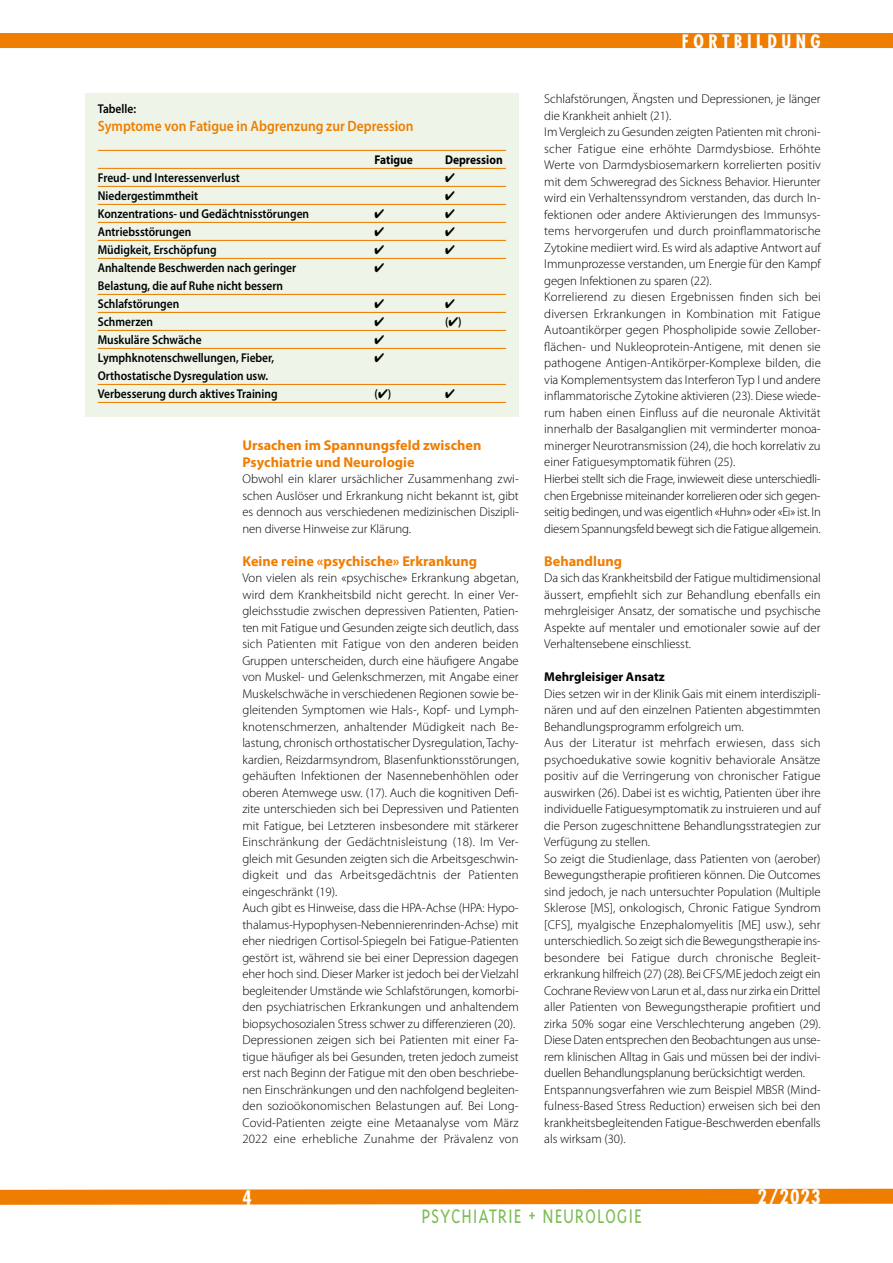
<style>
.page{position:relative;width:893px;height:1263px;background:#fff}
.page>*{position:absolute;margin:0;border:0;box-sizing:border-box;transform-origin:0 0}
.t1{font:300 22.5px "Triplex";letter-spacing:.04em;color:#7ebc56;scale:.88 1}
.t2{font:700 condensed 19.5px "Futura";color:#fff}
.t3{font:700 condensed 18px "Futura";letter-spacing:.25em;color:#fff}
.t4{font:600 15px "Myriad Pro";color:#ef7d00;scale:.9 1}
.t5{font:700 14.25px/16.5px "Myriad Pro";color:#ef7d00}
.t6{font:300 12.75px/16.5px "Myriad Pro";letter-spacing:-.005em;color:#000}
.t7{font:600 12.75px/18px "Myriad Pro";color:#000;scale:.9 1}
.t8{font:700 12.75px "Myriad Pro";color:#000}
.t9{font:700 12.75px "Myriad Pro";color:#000;scale:.9 1}
</style>
<div class="page">
<svg style="left:0;top:1188px;width:893px;height:17px;background:#f08c1d"></svg>
<div style="left:85px;top:94px;width:434px;height:323px;background:#eef5e8"></div>
<hr style="left:98px;top:150px;width:408px;height:1px;background:#ef7d00">
<hr style="left:98px;top:168px;width:408px;height:1px;background:#ef7d00">
<hr style="left:98px;top:186px;width:408px;height:1px;background:#ef7d00">
<hr style="left:98px;top:204px;width:408px;height:1px;background:#ef7d00">
<hr style="left:98px;top:222px;width:408px;height:1px;background:#ef7d00">
<hr style="left:98px;top:240px;width:408px;height:1px;background:#ef7d00">
<hr style="left:98px;top:258px;width:408px;height:1px;background:#ef7d00">
<hr style="left:98px;top:294px;width:408px;height:1px;background:#ef7d00">
<hr style="left:98px;top:312px;width:408px;height:1px;background:#ef7d00">
<hr style="left:98px;top:330px;width:408px;height:1px;background:#ef7d00">
<hr style="left:98px;top:348px;width:408px;height:1px;background:#ef7d00">
<hr style="left:98px;top:384px;width:408px;height:1px;background:#ef7d00">
<hr style="left:98px;top:402px;width:408px;height:1px;background:#ef7d00">
<div style="left:0;top:33px;width:893px;height:15px;background:#ef7d00"></div>
<p class="t7" style="left:98px;top:100px;width:44px">Tabelle:</p>
<p class="t4" style="left:98px;top:118px;width:352px">Symptome von Fatigue in Abgrenzung zur Depression</p>
<p class="t9" style="left:375px;top:152px;width:44px">Fatigue</p>
<p class="t9" style="left:445px;top:152px;width:66px">Depression</p>
<p class="t7" style="left:98px;top:169px;width:159px">Freud- und Interessenverlust</p>
<p class="t7" style="left:98px;top:187px;width:113px">Niedergestimmtheit</p>
<p class="t7" style="left:98px;top:205px;width:236px">Konzentrations- und Gedächtnisstörungen</p>
<p class="t7" style="left:98px;top:223px;width:106px">Antriebsstörungen</p>
<p class="t7" style="left:98px;top:241px;width:134px">Müdigkeit, Erschöpfung</p>
<p class="t7" style="left:98px;top:259px;width:222px">Anhaltende Beschwerden nach geringer</p>
<p class="t7" style="left:98px;top:277px;width:207px">Belastung, die auf Ruhe nicht bessern<br>Schlafstörungen</p>
<p class="t7" style="left:98px;top:313px;width:63px">Schmerzen</p>
<p class="t7" style="left:445px;top:313px;width:20px">(✔)</p>
<p class="t7" style="left:98px;top:331px;width:117px">Muskuläre Schwäche</p>
<p class="t7" style="left:98px;top:349px;width:198px">Lymphknotenschwellungen, Fieber,</p>
<p class="t7" style="left:98px;top:367px;width:201px">Orthostatische Dysregulation usw.<br>Verbesserung durch aktives Training</p>
<p class="t7" style="left:375px;top:385px;width:20px">(✔)</p>
<p class="t5" style="left:242px;top:437px;width:240px">Ursachen im Spannungsfeld zwischen<br>Psychiatrie und Neurologie</p>
<p class="t6" style="left:242px;top:471px;width:278px;text-align:justify">Obwohl ein klarer ursächlicher Zusammenhang zwi&shy;schen Auslöser und Erkrankung nicht bekannt ist, gibt es dennoch aus verschiedenen medizinischen Diszipli&shy;nen diverse Hinweise zur Klärung.</p>
<p class="t5" style="left:242px;top:553px;width:236px">Keine reine «psychische» Erkrankung</p>
<p class="t6" style="left:242px;top:570px;width:278px">Von vielen als rein «psychische» Erkrankung abgetan, wird dem Krankheitsbild nicht gerecht. In einer Ver&shy;gleichsstudie zwischen depressiven Patienten, Patien&shy;ten mit Fatigue und Gesunden zeigte sich deutlich, dass sich Patienten mit Fatigue von den anderen beiden Gruppen unterscheiden, durch eine häufigere Angabe von Muskel- und Gelenkschmerzen, mit Angabe einer Muskelschwäche in verschiedenen Regionen sowie be&shy;gleitenden Symptomen wie Hals-, Kopf- und Lymph&shy;knotenschmerzen, anhaltender Müdigkeit nach Be&shy;lastung, chronisch orthostatischer Dysregulation, Tachy&shy;kardien, Reizdarmsyndrom, Blasenfunktionsstörungen, gehäuften Infektionen der Nasennebenhöhlen oder oberen Atemwege usw. (17). Auch die kognitiven Defi&shy;zite unterschieden sich bei Depressiven und Patienten mit Fatigue, bei Letzteren insbesondere mit stärkerer Einschränkung der Gedächtnisleistung (18). Im Ver&shy;gleich mit Gesunden zeigten sich die Arbeitsgeschwin&shy;digkeit und das Arbeitsgedächtnis der Patienten eingeschränkt (19).<br>Auch gibt es Hinweise, dass die HPA-Achse (HPA: Hypo&shy;thalamus-Hypophysen-Nebennierenrinden-Achse) mit eher niedrigen Cortisol-Spiegeln bei Fatigue-Patienten gestört ist, während sie bei einer Depression dagegen eher hoch sind. Dieser Marker ist jedoch bei der Vielzahl begleitender Umstände wie Schlafstörungen, komorbi&shy;den psychiatrischen Erkrankungen und anhaltendem biopsychosozialen Stress schwer zu differenzieren (20).<br>Depressionen zeigen sich bei Patienten mit einer Fa&shy;tigue häufiger als bei Gesunden, treten jedoch zumeist erst nach Beginn der Fatigue mit den oben beschriebe&shy;nen Einschränkungen und den nachfolgend begleiten&shy;den sozioökonomischen Belastungen auf. Bei Long-Covid-Patienten zeigte eine Metaanalyse vom März 2022 eine erhebliche Zunahme der Prävalenz von</p>
<h3 class="t3" style="left:682px;top:30px;width:140px">FORTBILDUNG</h3>
<p class="t6" style="left:544px;top:91px;width:278px">Schlafstörungen, Ängsten und Depressionen, je länger die Krankheit anhielt (21).<br>Im Vergleich zu Gesunden zeigten Patienten mit chroni&shy;scher Fatigue eine erhöhte Darmdysbiose. Erhöhte Werte von Darmdysbiosemarkern korrelierten positiv mit dem Schweregrad des Sickness Behavior. Hierunter wird ein Verhaltenssyndrom verstanden, das durch In&shy;fektionen oder andere Aktivierungen des Immunsys&shy;tems hervorgerufen und durch proinflammatorische Zytokine mediiert wird. Es wird als adaptive Antwort auf Immunprozesse verstanden, um Energie für den Kampf gegen Infektionen zu sparen (22).<br>Korrelierend zu diesen Ergebnissen finden sich bei diversen Erkrankungen in Kombination mit Fatigue Autoantikörper gegen Phospholipide sowie Zellober&shy;flächen- und Nukleoprotein-Antigene, mit denen sie pathogene Antigen-Antikörper-Komplexe bilden, die via Komplementsystem das Interferon Typ I und andere inflammatorische Zytokine aktivieren (23). Diese wiede&shy;rum haben einen Einfluss auf die neuronale Aktivität innerhalb der Basalganglien mit verminderter monoa&shy;minerger Neurotransmission (24), die hoch korrelativ zu einer Fatiguesymptomatik führen (25).<br>Hierbei stellt sich die Frage, inwieweit diese unterschiedli&shy;chen Ergebnisse miteinander korrelieren oder sich gegen&shy;seitig bedingen, und was eigentlich «Huhn» oder «Ei» ist. In diesem Spannungsfeld bewegt sich die Fatigue allgemein.</p>
<p class="t5" style="left:544px;top:553px;width:79px">Behandlung</p>
<p class="t6" style="left:544px;top:570px;width:278px;text-align:justify">Da sich das Krankheitsbild der Fatigue multidimensional äussert, empfiehlt sich zur Behandlung ebenfalls ein mehrgleisiger Ansatz, der somatische und psychische Aspekte auf mentaler und emotionaler sowie auf der Verhaltensebene einschliesst.</p>
<p class="t8" style="left:544px;top:670px;width:122px">Mehrgleisiger Ansatz</p>
<p class="t6" style="left:544px;top:685px;width:278px">Dies setzen wir in der Klinik Gais mit einem interdiszipli&shy;nären und auf den einzelnen Patienten abgestimmten Behandlungsprogramm erfolgreich um.<br>Aus der Literatur ist mehrfach erwiesen, dass sich psychoedukative sowie kognitiv behaviorale Ansätze positiv auf die Verringerung von chronischer Fatigue auswirken (26). Dabei ist es wichtig, Patienten über ihre individuelle Fatiguesymptomatik zu instruieren und auf die Person zugeschnittene Behandlungsstrategien zur Verfügung zu stellen.<br>So zeigt die Studienlage, dass Patienten von (aerober)<br>Bewegungstherapie profitieren können. Die Outcomes sind jedoch, je nach untersuchter Population (Multiple Sklerose [MS], onkologisch, Chronic Fatigue Syndrom [CFS], myalgische Enzephalomyelitis [ME] usw.), sehr unterschiedlich. So zeigt sich die Bewegungstherapie ins&shy;besondere bei Fatigue durch chronische Begleit&shy;erkrankung hilfreich (27) (28). Bei CFS/ME jedoch zeigt ein Cochrane Review von Larun et al., dass nur zirka ein Drittel aller Patienten von Bewegungstherapie profitiert und zirka 50% sogar eine Verschlechterung angeben (29).<br>Diese Daten entsprechen den Beobachtungen aus unse&shy;rem klinischen Alltag in Gais und müssen bei der indivi&shy;duellen Behandlungsplanung berücksichtigt werden.<br>Entspannungsverfahren wie zum Beispiel MBSR (Mind&shy;fulness-Based Stress Reduction) erweisen sich bei den krankheitsbegleitenden Fatigue-Beschwerden ebenfalls als wirksam (30).</p>
<h2 class="t2" style="left:242px;top:1185px;width:11px">4</h2>
<h2 class="t2" style="left:757px;top:1184px;width:65px">2/2023</h2>
<h1 class="t1" style="left:421px;top:1203px;width:252px">PSYCHIATRIE + NEUROLOGIE</h1>
</div>
